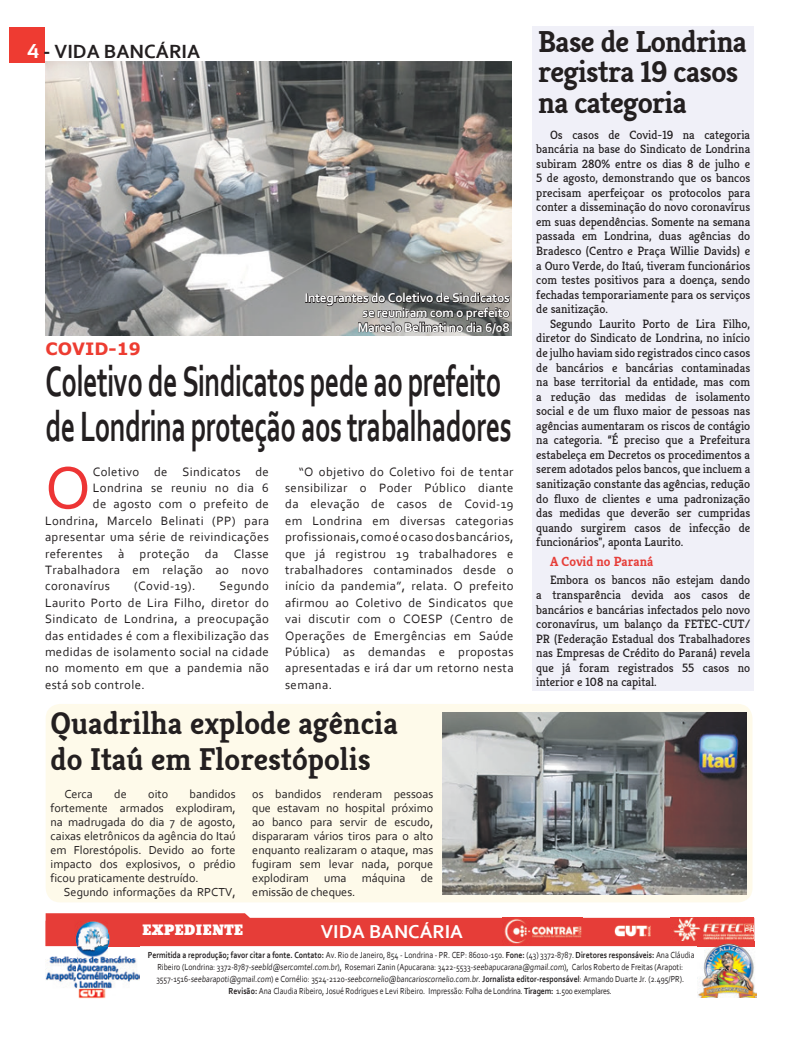
<style>
.page{position:relative;width:798px;height:1039px;background:#fff}
.page>*{position:absolute;margin:0;border:0;box-sizing:border-box;transform-origin:0 0}
.t1{font:62.88px "Corbel";color:#ed3535}
.t2{font:700 44.38px/44.9px "Corbel";letter-spacing:-.02em;color:#231f20;scale:.64 1}
.t3{font:700 31.5px/36.4px "Kreon";color:#231f20}
.t4{font:700 30.25px/30.2px "Kreon";letter-spacing:-.02em;color:#231f20}
.t5{font:700 20px "Corbel";color:#231f20}
.t6{font:700 19.5px "Corbel";color:#fff}
.t7{font:700 17px "Verdana";color:#ed3c31}
.t8{font:700 13.38px/14.5px "Corbel";letter-spacing:-.02em;color:#fff;text-align:right}
.t9{font:700 13.38px "Kreon";color:#e63d38}
.t10{font:13.12px "Bevan";color:#fff}
.t11{font:12.75px/16.4px "Corbel";letter-spacing:.03em;color:#231f20;text-align:justify}
.t12{font:12.12px/14.5px "Kreon";color:#231f20;text-align:justify}
.t13{font:12.12px/14px "Corbel";color:#231f20;text-align:justify}
.t14{font:9.25px/11.9px "Corbel";color:#231f20;text-align:center;scale:.85 1}
.s1{font-family:"Sansation";color:#fff}
.s2{font-family:"Sansation"}
.s3{font-weight:700}
</style>
<div class="page">
<div style="left:10px;top:28px;width:35px;height:35px;background:#ee3b32"></div>
<div style="left:46px;top:703px;width:706px;height:199px;background:#fefaea;border-radius:15px"></div>
<div style="left:532px;top:26px;width:221px;height:665px;background:#f0f0f8"></div>
<svg style="left:46px;top:913px;width:708px;height:32px;background:#e95955"></svg>
<img style="left:46px;top:945px;width:31px;height:44px">
<img style="left:77px;top:945px;width:63px;height:52px">
<img style="left:46px;top:920px;width:94px;height:25px">
<img style="left:614px;top:925px;width:36px;height:11px">
<img style="left:670px;top:916px;width:82px;height:24px">
<img style="left:502px;top:917px;width:80px;height:26px">
<img style="left:697px;top:940px;width:59px;height:56px">
<img style="left:697px;top:940px;width:57px;height:5px">
<img style="left:45px;top:61px;width:466px;height:274px">
<svg style="left:305px;top:284px;width:205px;height:52px;background:#7a7a78"></svg>
<img style="left:442px;top:712px;width:304px;height:181px">
<h3 class="t5" style="left:27px;top:38px;width:175px"><span class="s1">4</span> <span class="s2">-</span> VIDA BANCÁRIA</h3>
<h3 class="t7" style="left:45px;top:337px;width:97px">COVID-19</h3>
<p class="t8" style="left:304px;top:290px;width:207px">Integrantes do Coletivo de Sindicatos se reuniram com o prefeito<br>Marcelo Belinati no dia 6/08</p>
<h2 class="t2" style="left:45px;top:358px;width:729px">Coletivo de Sindicatos pede ao prefeito de Londrina proteção aos trabalhadores</h2>
<h1 class="t1" style="left:45px;top:448px;width:47px">O</h1>
<p class="t11" style="left:93px;top:463px;width:177px">Coletivo de Sindicatos de</p>
<p class="t11" style="left:93px;top:479px;width:177px">Londrina se reuniu no dia 6</p>
<p class="t11" style="left:93px;top:495px;width:177px">de agosto com o prefeito de</p>
<p class="t11" style="left:45px;top:512px;width:225px">Londrina, Marcelo Belinati (PP) para</p>
<p class="t11" style="left:45px;top:528px;width:225px">apresentar uma série de reivindicações</p>
<p class="t11" style="left:45px;top:544px;width:225px">referentes à proteção da Classe</p>
<p class="t11" style="left:45px;top:561px;width:225px">Trabalhadora em relação ao novo</p>
<p class="t11" style="left:45px;top:577px;width:67px">coronavírus</p>
<p class="t11" style="left:134px;top:577px;width:63px">(Covid-19).</p>
<p class="t11" style="left:45px;top:577px;width:225px;text-indent:174px">Segundo Laurito Porto de Lira Filho, diretor do Sindicato de Londrina, a preocupação das entidades é com a flexibilização das medidas de isolamento social na cidade no momento em que a pandemia não está sob controle.</p>
<p class="t11" style="left:285px;top:463px;width:230px;text-indent:14px">“O objetivo do Coletivo foi de tentar sensibilizar o Poder Público diante da elevação de casos de Covid-19 em Londrina em diversas categorias profissionais, como é o caso dos bancários, que já registrou 19 trabalhadores e trabalhadores contaminados desde o início da pandemia”, relata. O prefeito afirmou ao Coletivo de Sindicatos que vai discutir com o COESP (Centro de Operações de Emergências em Saúde Pública) as demandas e propostas apresentadas e irá dar um retorno nesta semana.</p>
<h3 class="t3" style="left:51px;top:704px;width:349px">Quadrilha explode agência do Itaú em Florestópolis</h3>
<p class="t13" style="left:64px;top:786px;width:30px">Cerca</p>
<p class="t13" style="left:114px;top:786px;width:14px">de</p>
<p class="t13" style="left:148px;top:786px;width:21px">oito</p>
<p class="t13" style="left:51px;top:786px;width:186px;text-indent:139px">bandidos fortemente armados explodiram, na madrugada do dia 7 de agosto, caixas eletrônicos da agência do Itaú em Florestópolis. Devido ao forte impacto dos explosivos, o prédio ficou praticamente destruído.</p>
<p class="t13" style="left:64px;top:884px;width:173px">Segundo informações da RPCTV,</p>
<p class="t13" style="left:252px;top:786px;width:182px">os bandidos renderam pessoas que estavam no hospital próximo ao banco para servir de escudo, dispararam vários tiros para o alto enquanto realizaram o ataque, mas fugiram sem levar nada, porque explodiram</p>
<p class="t13" style="left:324px;top:870px;width:24px">uma</p>
<p class="t13" style="left:361px;top:870px;width:45px">máquina</p>
<p class="t13" style="left:420px;top:870px;width:14px">de</p>
<p class="t13" style="left:252px;top:884px;width:105px">emissão de cheques.</p>
<p class="t10" style="left:142px;top:919px;width:103px">EXPEDIENTE</p>
<h3 class="t6" style="left:321px;top:918px;width:144px">VIDA BANCÁRIA</h3>
<h3 class="t4" style="left:538px;top:26px;width:210px">Base de Londrina registra 19 casos na categoria</h3>
<p class="t12" style="left:536px;top:127px;width:215px;text-indent:14px">Os casos de Covid-19 na categoria bancária na base do Sindicato de Londrina subiram 280% entre os dias 8 de julho e 5 de agosto, demonstrando que os bancos precisam aperfeiçoar os protocolos para conter a disseminação do novo coronavírus em suas dependências. Somente na semana passada em Londrina, duas agências do Bradesco (Centro e Praça Willie Davids) e a Ouro Verde, do Itaú, tiveram funcionários com testes positivos para a doença, sendo fechadas temporariamente para os serviços de sanitização.</p>
<p class="t12" style="left:536px;top:316px;width:215px;text-indent:14px">Segundo Laurito Porto de Lira Filho, diretor do Sindicato de Londrina, no início de julho haviam sido registrados cinco casos de bancários e bancárias contaminadas na base territorial da entidade, mas com a redução das medidas de isolamento social e de um fluxo maior de pessoas nas agências aumentaram os riscos de contágio na categoria. “É preciso que a Prefeitura estabeleça em Decretos os procedimentos a serem adotados pelos bancos, que incluem a sanitização constante das agências, redução do fluxo de clientes e uma padronização das medidas que deverão ser cumpridas quando surgirem casos de infecção de funcionários", aponta Laurito.</p>
<p class="t9" style="left:550px;top:553px;width:105px">A Covid no Paraná</p>
<p class="t12" style="left:536px;top:573px;width:215px;text-indent:14px">Embora os bancos não estejam dando a transparência devida aos casos de bancários e bancárias infectados pelo novo coronavírus, um balanço da FETEC-CUT/ PR (Federação Estadual dos Trabalhadores nas Empresas de Crédito do Paraná) revela que já foram registrados 55 casos no interior e 108 na capital.</p>
<p class="t14" style="left:148px;top:948px;width:644px"><span class="s3">Permitida a reprodução; favor citar a fonte. Contato:</span> Av. Rio de Janeiro, 854 - Londrina - PR. CEP: 86010-150. <span class="s3">Fone:</span> (43) 3372-8787. <span class="s3">Diretores responsáveis:</span> Ana Cláudia Ribeiro (Londrina: 3372-8787-seebld@sercomtel.com.br), Rosemari Zanin (Apucarana: 3422-5533-seebapucarana@gmail.com), Carlos Roberto de Freitas (Arapoti:<br>3557-1516-seebarapoti@gmail.com) e Cornélio: 3524-2120-seebcornelio@bancarioscornelio.com.br. <span class="s3">Jornalista editor-responsável</span>: Armando Duarte Jr. (2.495/PR).<br><span class="s3">Revisão:</span> Ana Claudia Ribeiro, Josué Rodrigues e Levi Ribeiro. Impressão: Folha de Londrina. <span class="s3">Tiragem:</span> 1.500 exemplares.</p>
</div>
